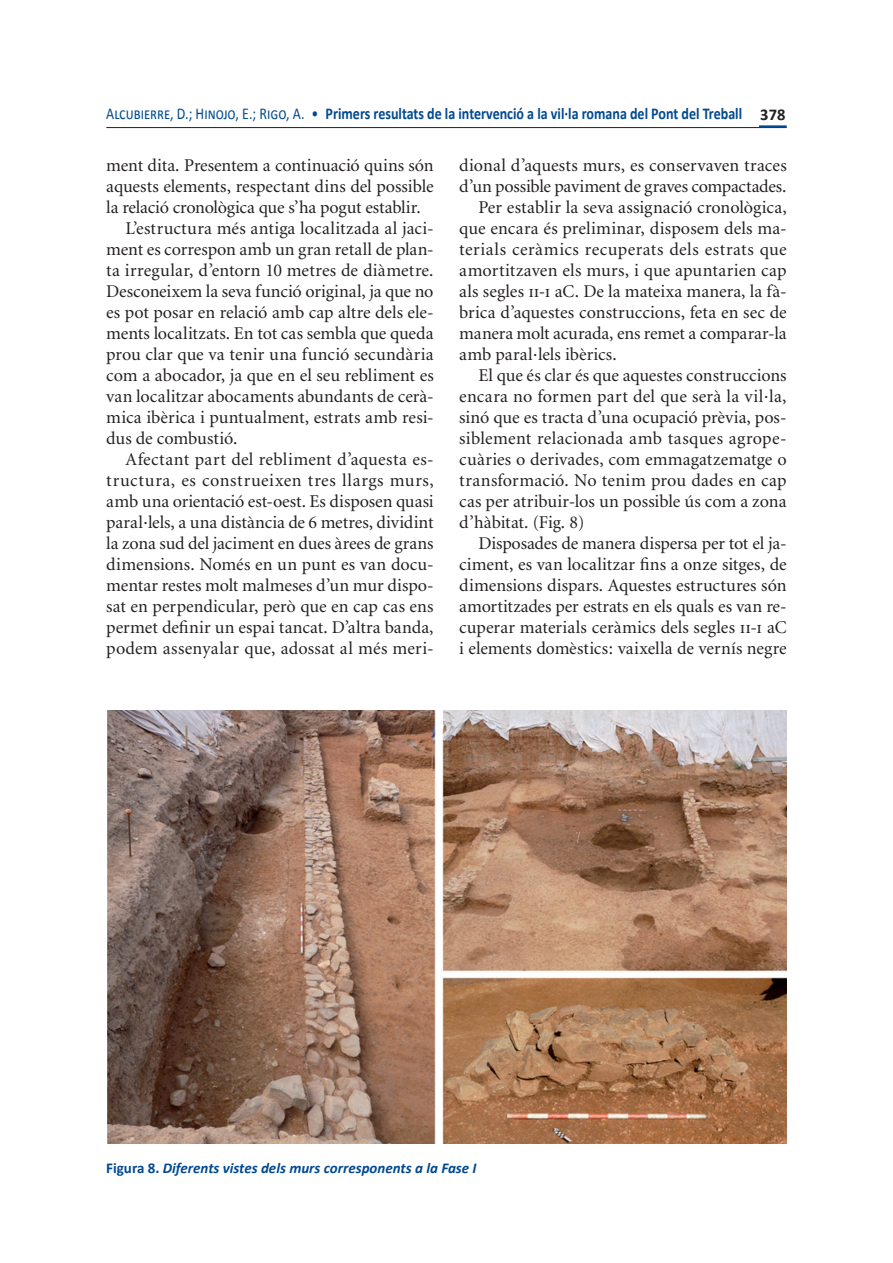
<style>
.page{position:relative;width:893px;height:1263px;background:#fff}
.page>*{position:absolute;margin:0;border:0;box-sizing:border-box;transform-origin:0 0}
.t1{font:18px "Minion";letter-spacing:.005em;color:#231f20}
.t2{font:18px "Minion";letter-spacing:-.015em;color:#231f20}
.t3{font:18px "Minion";letter-spacing:-.02em;color:#231f20}
.t4{font:18px "Minion";letter-spacing:.025em;color:#231f20}
.t5{font:18px "Minion";letter-spacing:.035em;color:#231f20}
.t6{font:700 16.5px "Calibri";color:#014990;scale:.85 1}
.t7{font:italic 700 15px "Calibri";color:#014990}
.s1{font-weight:400}
.s2{color:#231f20}
.s3{font-family:"Minion Regular SC"}
.s4{font-style:normal}
</style>
<div class="page">
<hr style="left:106px;top:127px;width:681px;height:1px;background:#231f20">
<hr style="left:759px;top:125px;width:28px;height:3px;background:#014990">
<img style="left:107px;top:710px;width:680px;height:434px">
<p class="t6" style="left:106px;top:103px;width:800px"><span class="s1">Alcubierre, D.; Hinojo, E.; Rigo, A. •</span> Primers resultats de la intervenció a la vil·la romana del Pont del Treball <span class="s2">378</span></p>
<p class="t1" style="left:106px;top:156px;width:329px">ment dita. Presentem a continuació quins són</p>
<p class="t1" style="left:106px;top:177px;width:329px">aquests elements, respectant dins del possible</p>
<p class="t2" style="left:106px;top:198px;width:316px">la relació cronològica que s’ha pogut establir.</p>
<p class="t1" style="left:125px;top:219px;width:310px">L’estructura més antiga localitzada al jaci-</p>
<p class="t1" style="left:106px;top:240px;width:329px">ment es correspon amb un gran retall de plan-</p>
<p class="t1" style="left:106px;top:261px;width:329px">ta irregular, d’entorn 10 metres de diàmetre.</p>
<p class="t1" style="left:106px;top:282px;width:329px">Desconeixem la seva funció original, ja que no</p>
<p class="t1" style="left:106px;top:303px;width:329px">es pot posar en relació amb cap altre dels ele-</p>
<p class="t1" style="left:106px;top:324px;width:329px">ments localitzats. En tot cas sembla que queda</p>
<p class="t1" style="left:106px;top:345px;width:329px">prou clar que va tenir una funció secundària</p>
<p class="t1" style="left:106px;top:366px;width:329px">com a abocador, ja que en el seu rebliment es</p>
<p class="t1" style="left:106px;top:387px;width:329px">van localitzar abocaments abundants de cerà-</p>
<p class="t1" style="left:106px;top:408px;width:329px">mica ibèrica i puntualment, estrats amb resi-</p>
<p class="t1" style="left:106px;top:429px;width:133px">dus de combustió.</p>
<p class="t1" style="left:125px;top:450px;width:310px">Afectant part del rebliment d’aquesta es-</p>
<p class="t5" style="left:106px;top:471px;width:329px">tructura, es construeixen tres llargs murs,</p>
<p class="t1" style="left:106px;top:492px;width:329px">amb una orientació est-oest. Es disposen quasi</p>
<p class="t1" style="left:106px;top:513px;width:329px">paral·lels, a una distància de 6 metres, dividint</p>
<p class="t1" style="left:106px;top:534px;width:329px">la zona sud del jaciment en dues àrees de grans</p>
<p class="t1" style="left:106px;top:555px;width:329px">dimensions. Només en un punt es van docu-</p>
<p class="t1" style="left:106px;top:576px;width:329px">mentar restes molt malmeses d’un mur dispo-</p>
<p class="t1" style="left:106px;top:597px;width:329px">sat en perpendicular, però que en cap cas ens</p>
<p class="t1" style="left:106px;top:618px;width:329px">permet definir un espai tancat. D’altra banda,</p>
<p class="t1" style="left:106px;top:639px;width:329px">podem assenyalar que, adossat al més meri-</p>
<p class="t1" style="left:459px;top:156px;width:329px">dional d’aquests murs, es conservaven traces</p>
<p class="t3" style="left:459px;top:177px;width:329px">d’un possible paviment de graves compactades.</p>
<p class="t1" style="left:478px;top:198px;width:310px">Per establir la seva assignació cronològica,</p>
<p class="t1" style="left:459px;top:219px;width:329px">que encara és preliminar, disposem dels ma-</p>
<p class="t4" style="left:459px;top:240px;width:329px">terials ceràmics recuperats dels estrats que</p>
<p class="t1" style="left:459px;top:261px;width:329px">amortitzaven els murs, i que apuntarien cap</p>
<p class="t1" style="left:459px;top:282px;width:329px">als segles <span class="s3">ii-i</span> aC. De la mateixa manera, la fà-</p>
<p class="t1" style="left:459px;top:303px;width:329px">brica d’aquestes construccions, feta en sec de</p>
<p class="t1" style="left:459px;top:324px;width:329px">manera molt acurada, ens remet a comparar-la</p>
<p class="t1" style="left:459px;top:345px;width:159px">amb paral·lels ibèrics.</p>
<p class="t1" style="left:478px;top:366px;width:310px">El que és clar és que aquestes construccions</p>
<p class="t1" style="left:459px;top:387px;width:329px">encara no formen part del que serà la vil·la,</p>
<p class="t1" style="left:459px;top:408px;width:329px">sinó que es tracta d’una ocupació prèvia, pos-</p>
<p class="t1" style="left:459px;top:429px;width:329px">siblement relacionada amb tasques agrope-</p>
<p class="t1" style="left:459px;top:450px;width:329px">cuàries o derivades, com emmagatzematge o</p>
<p class="t1" style="left:459px;top:471px;width:329px">transformació. No tenim prou dades en cap</p>
<p class="t1" style="left:459px;top:492px;width:329px">cas per atribuir-los un possible ús com a zona</p>
<p class="t1" style="left:459px;top:513px;width:127px">d’hàbitat. (Fig. 8)</p>
<p class="t1" style="left:478px;top:534px;width:310px">Disposades de manera dispersa per tot el ja-</p>
<p class="t1" style="left:459px;top:555px;width:329px">ciment, es van localitzar fins a onze sitges, de</p>
<p class="t1" style="left:459px;top:576px;width:329px">dimensions dispars. Aquestes estructures són</p>
<p class="t1" style="left:459px;top:597px;width:329px">amortitzades per estrats en els quals es van re-</p>
<p class="t1" style="left:459px;top:618px;width:329px">cuperar materials ceràmics dels segles <span class="s3">ii-i</span> aC</p>
<p class="t1" style="left:459px;top:639px;width:329px">i elements domèstics: vaixella de vernís negre</p>
<p class="t7" style="left:106px;top:1159px;width:372px"><span class="s4">Figura 8.</span> Diferents vistes dels murs corresponents a la Fase I</p>
</div>
